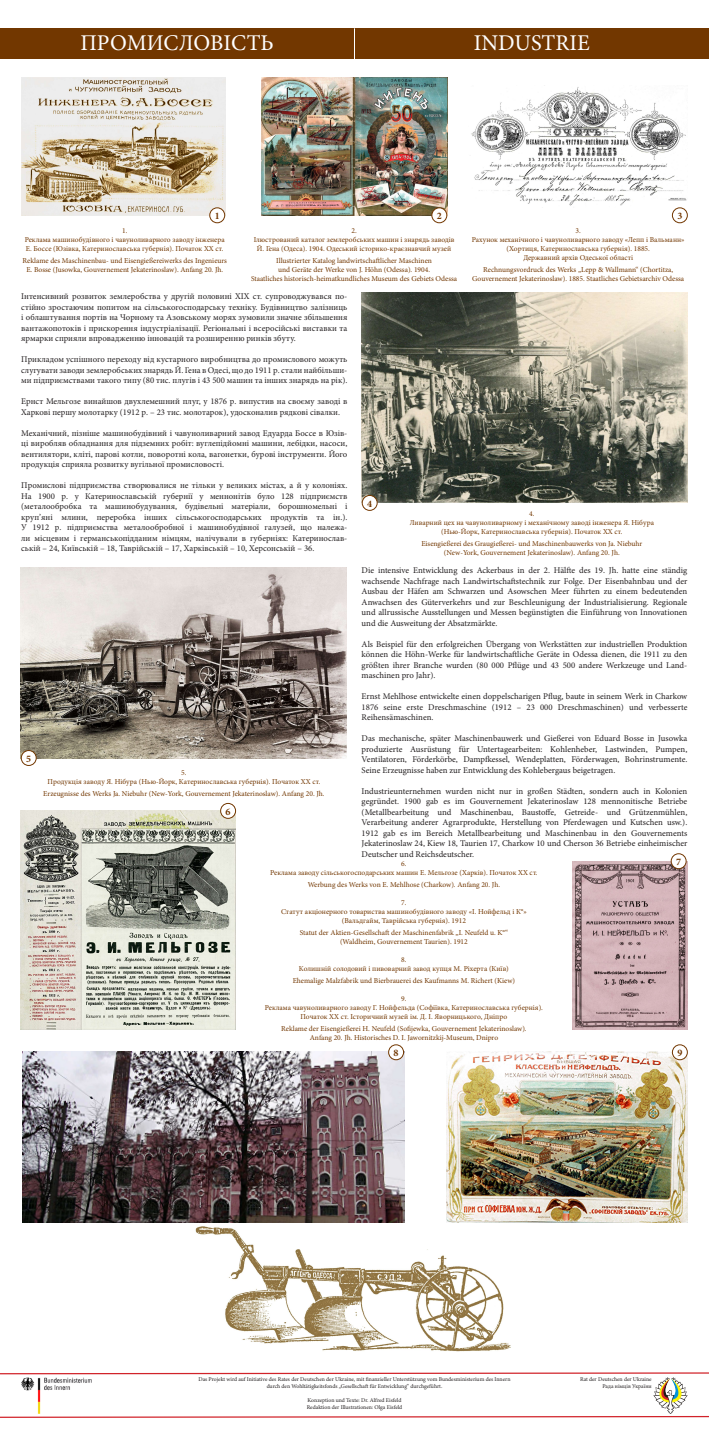
<style>
.page{position:relative;width:709px;height:1446px;background:#fff}
.page>*{position:absolute;margin:0;border:0;box-sizing:border-box;transform-origin:0 0}
.t1{font:22.5px "Minion Pro";color:#fff}
.t2{font:700 10px "Minion Pro";color:#723700}
.t3{font:8.75px/10.5px "Minion Pro";color:#231f20;text-align:justify}
.t4{font:7.5px/9px "Minion Pro";color:#723700;text-align:center}
.t5{font:5.75px/6.9px "Minion Pro";color:#231f20;text-align:right}
</style>
<div class="page">
<img style="left:193px;top:1222px;width:322px;height:130px">
<div style="left:0;top:28px;width:709px;height:31px;background:#723700"></div>
<hr style="left:354px;top:28px;width:1px;height:32px;background:#fff">
<img style="left:262px;top:78px;width:185px;height:138px">
<img style="left:471px;top:87px;width:216px;height:119px">
<img style="left:21px;top:78px;width:204px;height:137px">
<img style="left:362px;top:293px;width:325px;height:210px">
<img style="left:21px;top:567px;width:325px;height:191px">
<img style="left:21px;top:811px;width:215px;height:218px">
<img style="left:572px;top:861px;width:115px;height:168px">
<img style="left:446px;top:1051px;width:241px;height:171px">
<img style="left:22px;top:1051px;width:382px;height:171px">
<div style="left:210px;top:208px;width:15px;height:15px;background:#fff;border-radius:50%"></div>
<div style="left:209px;top:207px;width:16px;height:16px;border:1px solid #723700;border-radius:50%"></div>
<div style="left:432px;top:208px;width:15px;height:15px;background:#fff;border-radius:50%"></div>
<div style="left:431px;top:207px;width:16px;height:16px;border:1px solid #723700;border-radius:50%"></div>
<div style="left:672px;top:207px;width:15px;height:16px;border:1px solid #723700;border-radius:50%"></div>
<div style="left:362px;top:495px;width:15px;height:15px;background:#fff;border-radius:50%"></div>
<div style="left:362px;top:495px;width:15px;height:16px;border:1px solid #723700;border-radius:50%"></div>
<div style="left:21px;top:750px;width:15px;height:15px;background:#fff;border-radius:50%"></div>
<div style="left:21px;top:750px;width:16px;height:16px;border:1px solid #723700;border-radius:50%"></div>
<div style="left:221px;top:803px;width:14px;height:15px;background:#fff;border-radius:50%"></div>
<div style="left:220px;top:803px;width:16px;height:16px;border:1px solid #723700;border-radius:50%"></div>
<div style="left:671px;top:854px;width:15px;height:14px;background:#fff;border-radius:50%"></div>
<div style="left:670px;top:853px;width:16px;height:16px;border:1px solid #723700;border-radius:50%"></div>
<div style="left:388px;top:1045px;width:15px;height:15px;background:#fff;border-radius:50%"></div>
<div style="left:388px;top:1044px;width:16px;height:16px;border:1px solid #723700;border-radius:50%"></div>
<div style="left:672px;top:1045px;width:15px;height:15px;background:#fff;border-radius:50%"></div>
<div style="left:672px;top:1044px;width:15px;height:16px;border:1px solid #723700;border-radius:50%"></div>
<img style="left:21px;top:1377px;width:71px;height:36px">
<img style="left:653px;top:1377px;width:34px;height:36px">
<svg style="left:0;top:1372px;width:709px;height:3px"></svg>
<svg style="left:0;top:1416px;width:709px;height:2px"></svg>
<h1 class="t1" style="left:80px;top:28px;width:195px">ПРОМИСЛОВІСТЬ</h1>
<h1 class="t1" style="left:474px;top:28px;width:118px">INDUSTRIE</h1>
<p class="t2" style="left:215px;top:209px;width:6px">1</p>
<p class="t2" style="left:437px;top:209px;width:6px">2</p>
<p class="t2" style="left:677px;top:209px;width:6px">3</p>
<p class="t4" style="left:25px;top:226px;width:201px">1.<br>Реклама машинобудівного і чавуноливарного заводу інженера<br>Е. Боссе (Юзівка, Катеринославська губернія). Початок ХХ ст.</p>
<p class="t4" style="left:23px;top:256px;width:206px">Reklame des Maschinenbau- und Eisengießereiwerks des Ingenieurs<br>E. Bosse (Jusowka, Gouvernement Jekaterinoslaw). Anfang 20. Jh.</p>
<p class="t4" style="left:254px;top:226px;width:202px">2.<br>Ілюстрований каталог землеробських машин і знарядь заводів<br>Й. Гена (Одеса). 1904. Одеський історико-краєзнавчий музей</p>
<p class="t4" style="left:251px;top:256px;width:208px">Illustrierter Katalog landwirtschaftlicher Maschinen<br>und Geräte der Werke von J. Höhn (Odessa). 1904.<br>Staatliches historisch-heimatkundliches Museum des Gebiets Odessa</p>
<p class="t4" style="left:472px;top:226px;width:214px">3.<br>Рахунок механічного і чавуноливарного заводу «Лепп і Вальманн» (Хортиця, Катеринославська губернія). 1885.<br>Державний архів Одеської області</p>
<p class="t4" style="left:472px;top:265px;width:213px">Rechnungsvordruck des Werks „Lepp &amp; Wallmann“ (Chortitza,<br>Gouvernement Jekaterinoslaw). 1885. Staatliches Gebietsarchiv Odessa</p>
<p class="t3" style="left:21px;top:291px;width:328px">Інтенсивний розвиток землеробства у другій половині XIX ст. супроводжувався по&shy;стійно зростаючим попитом на сільськогосподарську техніку. Будівництво залізниць і облаштування портів на Чорному та Азовському морях зумовили значне збільшення вантажопотоків і прискорення індустріалізації. Регіональні і всеросійські виставки та ярмарки сприяли впровадженню інновацій та розширенню ринків збуту.</p>
<p class="t3" style="left:21px;top:354px;width:327px">Прикладом успішного переходу від кустарного виробництва до промислового можуть слугувати заводи землеробських знарядь Й. Гена в Одесі, що до 1911 р. стали найбільши&shy;ми підприємствами такого типу (80 тис. плугів і 43 500 машин та інших знарядь на рік).</p>
<p class="t3" style="left:21px;top:396px;width:327px">Ернст Мельгозе винайшов двухлемешний плуг, у 1876 р. випустив на своєму заводі в<br>Харкові першу молотарку (1912 р. – 23 тис. молотарок), удосконалив рядкові сівалки.</p>
<p class="t3" style="left:21px;top:428px;width:327px">Механічний, пізніше машинобудівний і чавуноливарний завод Едуарда Боссе в Юзів&shy;ці виробляв обладнання для підземних робіт: вуглепідйомні машини, лебідки, насоси, вентилятори, кліті, парові котли, поворотні кола, вагонетки, бурові інструменти. Його продукція сприяла розвитку вугільної промисловості.</p>
<p class="t3" style="left:21px;top:480px;width:328px">Промислові підприємства створювалися не тільки у великих містах, а й у колоніях.<br>На 1900 р. у Катеринославській губернії у меннонітів було 128 підприємств (металообробка та машинобудування, будівельні матеріали, борошномельні і круп’яні млини, переробка інших сільськогосподарських продуктів та ін.).<br>У 1912 р. підприємства металообробної і машинобудівної галузей, що належа&shy;ли місцевим і германськопідданим німцям, налічували в губерніях: Катеринослав&shy;ській – 24, Київській – 18, Таврійській – 17, Харківській – 10, Херсонській – 36.</p>
<p class="t2" style="left:367px;top:496px;width:6px">4</p>
<p class="t4" style="left:410px;top:509px;width:246px">4.<br>Ливарний цех на чавуноливарному і механічному заводі інженера Я. Нібура (Нью-Йорк, Катеринославська губернія). Початок ХХ ст.</p>
<p class="t4" style="left:421px;top:539px;width:222px">Eisengießerei des Graugießerei- und Maschinenbauwerks von Ja. Niebuhr (New-York, Gouvernement Jekaterinoslaw). Anfang 20. Jh.</p>
<p class="t2" style="left:26px;top:751px;width:6px">5</p>
<p class="t3" style="left:361px;top:565px;width:327px">Die intensive Entwicklung des Ackerbaus in der 2. Hälfte des 19. Jh. hatte eine ständig wachsende Nachfrage nach Landwirtschaftstechnik zur Folge. Der Eisenbahnbau und der Ausbau der Häfen am Schwarzen und Asowschen Meer führten zu einem bedeutenden Anwachsen des Güterverkehrs und zur Beschleunigung der Industrialisierung. Regionale und allrussische Ausstellungen und Messen begünstigten die Einführung von Innovationen und die Ausweitung der Absatzmärkte.</p>
<p class="t3" style="left:361px;top:639px;width:327px">Als Beispiel für den erfolgreichen Übergang von Werkstätten zur industriellen Produktion können die Höhn-Werke für landwirtschaftliche Geräte in Odessa dienen, die 1911 zu den größten ihrer Branche wurden (80 000 Pflüge und 43 500 andere Werkzeuge und Land&shy;maschinen pro Jahr).</p>
<p class="t3" style="left:361px;top:691px;width:327px">Ernst Mehlhose entwickelte einen doppelscharigen Pflug, baute in seinem Werk in Charkow 1876 seine erste Dreschmaschine (1912 – 23 000 Dreschmaschinen) und verbesserte Reihensämaschinen.</p>
<p class="t3" style="left:361px;top:733px;width:327px">Das mechanische, später Maschinenbauwerk und Gießerei von Eduard Bosse in Jusowka produzierte Ausrüstung für Untertagearbeiten: Kohlenheber, Lastwinden, Pumpen, Ventilatoren, Förderkörbe, Dampfkessel, Wendeplatten, Förderwagen, Bohrinstrumente.<br>Seine Erzeugnisse haben zur Entwicklung des Kohlebergaus beigetragen.</p>
<p class="t3" style="left:361px;top:786px;width:327px">Industrieunternehmen wurden nicht nur in großen Städten, sondern auch in Kolonien gegründet. 1900 gab es im Gouvernement Jekaterinoslaw 128 mennonitische Betriebe (Metallbearbeitung und Maschinenbau, Baustoffe, Getreide- und Grützenmühlen, Verarbeitung anderer Agrarprodukte, Herstellung von Pferdewagen und Kutschen usw.).<br>1912 gab es im Bereich Metallbearbeitung und Maschinenbau in den Gouvernements Jekaterinoslaw 24, Kiew 18, Taurien 17, Charkow 10 und Cherson 36 Betriebe einheimischer Deutscher und Reichsdeutscher.</p>
<p class="t4" style="left:48px;top:768px;width:274px">5.<br>Продукція заводу Я. Нібура (Нью-Йорк, Катеринославська губернія). Початок ХХ ст.</p>
<p class="t4" style="left:43px;top:789px;width:283px">Erzeugnisse des Werks Ja. Niebuhr (New-York, Gouvernement Jekaterinoslaw). Anfang 20. Jh.</p>
<p class="t2" style="left:225px;top:804px;width:6px">6</p>
<p class="t2" style="left:676px;top:854px;width:6px">7</p>
<p class="t4" style="left:270px;top:859px;width:269px">6.<br>Реклама заводу сільськогосподарських машин Е. Мельгозе (Харків). Початок ХХ ст.</p>
<p class="t4" style="left:308px;top:880px;width:194px">Werbung des Werks von E. Mehlhose (Charkow). Anfang 20. Jh.</p>
<p class="t4" style="left:281px;top:898px;width:247px">7.<br>Статут акціонерного товариства машинобудівного заводу «І. Нойфельд і К°» (Вальдгайм, Таврійська губернія). 1912</p>
<p class="t4" style="left:300px;top:928px;width:210px">Statut der Aktien-Gesellschaft der Maschinenfabrik „I. Neufeld u. K°“ (Waldheim, Gouvernement Taurien). 1912</p>
<p class="t4" style="left:299px;top:955px;width:211px">8.<br>Колишній солодовий і пивоварний завод купця М. Ріхерта (Київ)</p>
<p class="t4" style="left:293px;top:976px;width:224px">Ehemalige Malzfabrik und Bierbrauerei des Kaufmanns M. Richert (Kiew)</p>
<p class="t4" style="left:265px;top:994px;width:279px">9.<br>Реклама чавуноливарного заводу Г. Нойфельда (Софіївка, Катеринославська губернія).<br>Початок ХХ ст. Історичний музей ім. Д. І. Яворницького, Дніпро</p>
<p class="t4" style="left:281px;top:1024px;width:247px">Reklame der Eisengießerei H. Neufeld (Sofijewka, Gouvernement Jekaterinoslaw).<br>Anfang 20. Jh. Historisches D. I. Jawornitzkij-Museum, Dnipro</p>
<p class="t2" style="left:393px;top:1045px;width:6px">8</p>
<p class="t2" style="left:677px;top:1045px;width:6px">9</p>
<p class="t5" style="left:198px;top:1376px;width:313px;text-align:center">Das Projekt wird auf Initiative des Rates der Deutschen der Ukraine, mit finanzieller Unterstützung vom Bundesministerium des Innern durch den Wohltätigkeitsfonds „Gesellschaft für Entwicklung“ durchgeführt.</p>
<p class="t5" style="left:307px;top:1397px;width:97px;text-align:left">Konzeption und Texte: Dr. Alfred Eisfeld<br>Redaktion der Illustrationen: Olga Eisfeld</p>
<p class="t5" style="left:580px;top:1376px;width:73px">Rat der Deutschen der Ukraine<br>Рада німців України</p>
</div>
